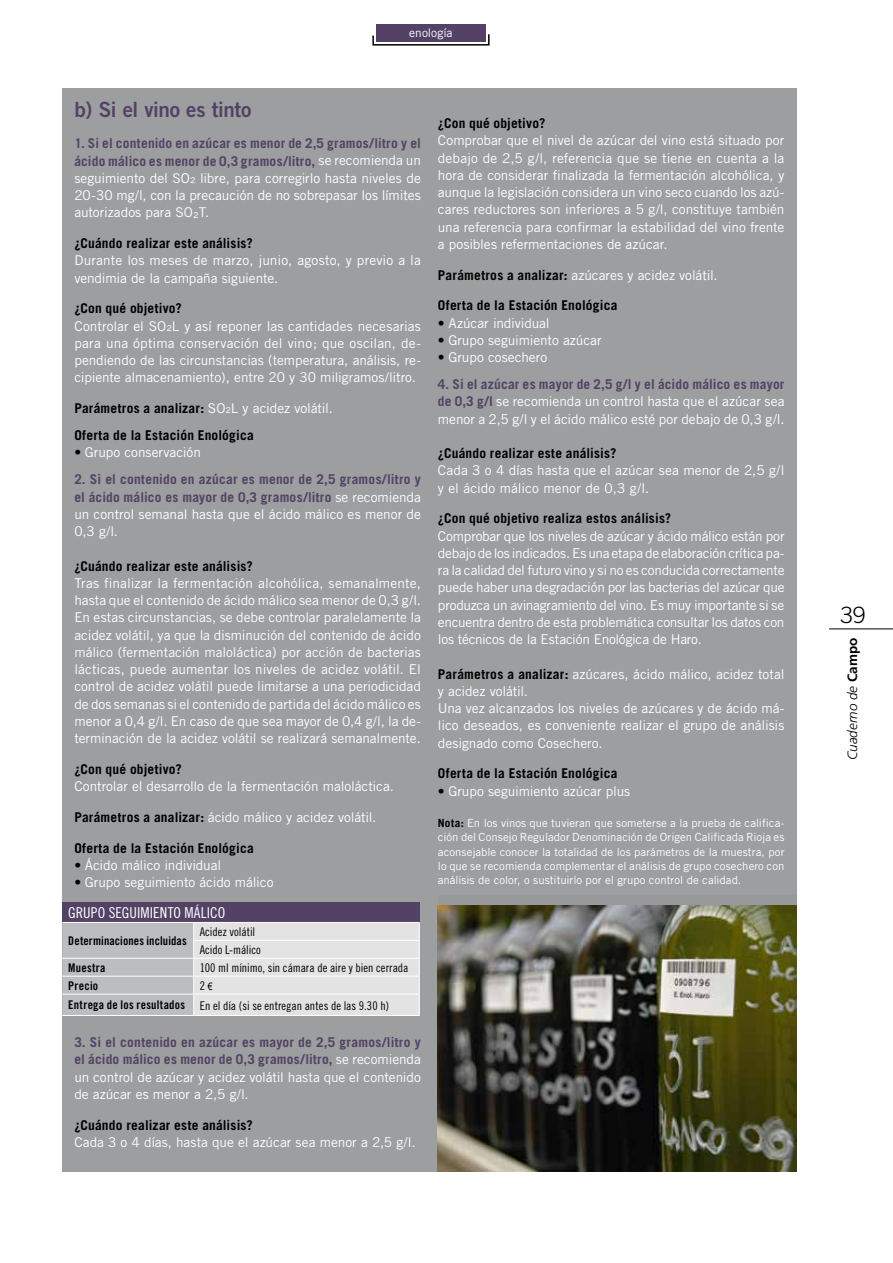
<style>
.page{position:relative;width:893px;height:1263px;background:#fff}
.page>*{position:absolute;margin:0;border:0;box-sizing:border-box;transform-origin:0 0}
.t1{font:300 22.5px "Trade Gothic";color:#000}
.t2{font:21px "Trade Gothic Bold Two";letter-spacing:-.02em;color:#534265}
.t3{font:15px "Trade Gothic Cond Eighteen";letter-spacing:.01em;color:#fff}
.t4{font:13.5px/17.2px "Trade Gothic";letter-spacing:-.005em;color:#fff;text-align:justify}
.t5{font:700 13.5px/27px "Trade Gothic";letter-spacing:.015em;color:#000}
.t6{font:700 13.5px/17.2px "Trade Gothic";letter-spacing:.015em;color:#534265;text-align:justify}
.t7{font:italic 300 13.5px "Frutiger";color:#000}
.t8{font:12px/17.9px "Trade Gothic Cond Eighteen";color:#000}
.t9{font:12px "Trade Gothic Bold Cond Twenty";letter-spacing:.01em;color:#000}
.t10{font:12px "Trade Gothic";letter-spacing:-.005em;color:#fff}
.t11{font:11.25px/14.2px "Trade Gothic";color:#fff;text-align:justify}
.s1{font-weight:700;color:#534265}
.s2{font-weight:400;color:#fff}
.s3{color:#000}
.s4{font-weight:700;color:#000}
.s5{font-family:"Arial Narrow";font-size:10.5px}
.s6{font-family:"Trade Gothic Bold Cond Twenty"}
.s7{font-weight:700;font-style:normal}
</style>
<div class="page">
<hr style="left:829px;top:628px;width:64px;height:1px;background:#000">
<div style="left:62px;top:88px;width:734px;height:1083px;background:#9c9e9f"></div>
<div style="left:62px;top:902px;width:357px;height:20px;background:#534265"></div>
<hr style="left:62px;top:1015px;width:132px;height:1px;background:#fff">
<svg style="left:62px;top:922px;width:358px;height:93px;background:#d6d6d7"></svg>
<hr style="left:194px;top:1015px;width:226px;height:1px;background:#fff">
<div style="left:438px;top:895px;width:358px;height:276px;background:#98999b"></div>
<img style="left:438px;top:905px;width:358px;height:266px">
<div style="left:376px;top:24px;width:110px;height:18px;background:#534265"></div>
<svg style="left:372px;top:34px;width:118px;height:12px"></svg>
<p class="t10" style="left:409px;top:25px;width:45px">enología</p>
<h2 class="t2" style="left:74px;top:97px;width:179px">b) Si el vino es tinto</h2>
<p class="t4" style="left:74px;top:135px;width:348px"><span class="s1">1. Si el contenido en azúcar es menor de 2,5 gramos/litro y el ácido málico es menor de 0,3 gramos/litro,</span> se recomienda un seguimiento del SO² libre, para corregirlo hasta niveles de 20-30 mg/l, con la precaución de no sobrepasar los límites autorizados para SO²T.</p>
<p class="t5" style="left:74px;top:229px;width:180px">¿Cuándo realizar este análisis?</p>
<p class="t4" style="left:74px;top:252px;width:348px">Durante los meses de marzo, junio, agosto, y previo a la vendimia de la campaña siguiente.</p>
<p class="t5" style="left:74px;top:295px;width:109px">¿Con qué objetivo?</p>
<p class="t4" style="left:74px;top:317px;width:348px">Controlar el SO²L y así reponer las cantidades necesarias para una óptima conservación del vino; que oscilan, de&shy;pendiendo de las circunstancias (temperatura, análisis, re&shy;cipiente almacenamiento), entre 20 y 30 miligramos/litro.</p>
<p class="t5" style="left:74px;top:394px;width:260px">Parámetros a analizar: <span class="s2">SO²L y acidez volátil.<br></span>Oferta de la Estación Enológica</p>
<p class="t4" style="left:74px;top:444px;width:128px"><span class="s3">•</span> Grupo conservación</p>
<p class="t6" style="left:74px;top:471px;width:348px">2. Si el contenido en azúcar es menor de 2,5 gramos/litro y el ácido málico es mayor de 0,3 gramos/litro <span class="s2">se recomienda un control semanal hasta que el ácido málico es menor de 0,3 g/l.</span></p>
<p class="t5" style="left:74px;top:552px;width:180px">¿Cuándo realizar este análisis?</p>
<p class="t4" style="left:74px;top:574px;width:348px">Tras finalizar la fermentación alcohólica, semanalmente, hasta que el contenido de ácido málico sea menor de 0,3 g/l.<br>En estas circunstancias, se debe controlar paralelamente la acidez volátil, ya que la disminución del contenido de ácido málico (fermentación maloláctica) por acción de bacterias lácticas, puede aumentar los niveles de acidez volátil. El control de acidez volátil puede limitarse a una periodicidad de dos semanas si el contenido de partida del ácido málico es menor a 0,4 g/l. En caso de que sea mayor de 0,4 g/l, la de&shy;terminación de la acidez volátil se realizará semanalmente.</p>
<p class="t5" style="left:74px;top:755px;width:109px">¿Con qué objetivo?</p>
<p class="t4" style="left:74px;top:777px;width:321px">Controlar el desarrollo de la fermentación maloláctica.</p>
<p class="t4" style="left:74px;top:808px;width:304px"><span class="s4">Parámetros a analizar:</span> ácido málico y acidez volátil.</p>
<p class="t5" style="left:74px;top:834px;width:181px">Oferta de la Estación Enológica</p>
<p class="t4" style="left:74px;top:856px;width:148px"><span class="s3">•</span> Ácido málico individual</p>
<p class="t4" style="left:74px;top:873px;width:201px"><span class="s3">•</span> Grupo seguimiento ácido málico</p>
<p class="t3" style="left:68px;top:904px;width:89px">Grupo SEGUIMIENTO</p>
<p class="t3" style="left:184px;top:904px;width:17px">MÁLICO</p>
<p class="t9" style="left:68px;top:933px;width:120px">Determinaciones incluidas</p>
<p class="t8" style="left:200px;top:923px;width:63px">Acidez volátil<br>Acido L-málico</p>
<p class="t9" style="left:68px;top:960px;width:39px">Muestra</p>
<p class="t8" style="left:200px;top:958px;width:210px">100 ml mínimo, sin cámara de aire y bien cerrada</p>
<p class="t9" style="left:68px;top:978px;width:31px">Precio</p>
<p class="t8" style="left:68px;top:976px;width:322px;line-height:19.6px;text-indent:131px">2 <span class="s5">€<br></span><span class="s6">Entrega de los resultados</span> En el día (si se entregan antes de las 9.30 h)</p>
<p class="t6" style="left:74px;top:1033px;width:348px">3. Si el contenido en azúcar es mayor de 2,5 gramos/litro y el ácido málico es menor de 0,3 gramos/litro, <span class="s2">se recomienda un control de azúcar y acidez volátil hasta que el contenido de azúcar es menor a 2,5 g/l.</span></p>
<p class="t5" style="left:74px;top:1111px;width:180px">¿Cuándo realizar este análisis?</p>
<p class="t4" style="left:74px;top:1133px;width:343px">Cada 3 o 4 días, hasta que el azúcar sea menor a 2,5 g/l.</p>
<p class="t5" style="left:438px;top:110px;width:109px">¿Con qué objetivo?</p>
<p class="t4" style="left:438px;top:132px;width:348px">Comprobar que el nivel de azúcar del vino está situado por debajo de 2,5 g/l, referencia que se tiene en cuenta a la hora de considerar finalizada la fermentación alcohólica, y aunque la legislación considera un vino seco cuando los azú&shy;cares reductores son inferiores a 5 g/l, constituye también una referencia para confirmar la estabilidad del vino frente a posibles refermentaciones de azúcar.</p>
<p class="t4" style="left:438px;top:266px;width:281px"><span class="s4">Parámetros a analizar:</span> azúcares y acidez volátil.</p>
<p class="t5" style="left:438px;top:292px;width:181px">Oferta de la Estación Enológica</p>
<p class="t4" style="left:438px;top:314px;width:113px"><span class="s3">•</span> Azúcar individual</p>
<p class="t4" style="left:438px;top:331px;width:165px"><span class="s3">•</span> Grupo seguimiento azúcar</p>
<p class="t4" style="left:438px;top:349px;width:111px"><span class="s3">•</span> Grupo cosechero</p>
<p class="t4" style="left:438px;top:376px;width:348px"><span class="s1">4. Si el azúcar es mayor de 2,5 g/l y el ácido málico es mayor de 0,3 g/l</span> se recomienda un control hasta que el azúcar sea menor a 2,5 g/l y el ácido málico esté por debajo de 0,3 g/l.</p>
<p class="t5" style="left:438px;top:440px;width:180px">¿Cuándo realizar este análisis?</p>
<p class="t4" style="left:438px;top:462px;width:348px">Cada 3 o 4 días hasta que el azúcar sea menor de 2,5 g/l y el ácido málico menor de 0,3 g/l.</p>
<p class="t5" style="left:438px;top:505px;width:235px">¿Con qué objetivo realiza estos análisis?</p>
<p class="t4" style="left:438px;top:527px;width:348px">Comprobar que los niveles de azúcar y ácido málico están por debajo de los indicados. Es una etapa de elaboración crítica pa&shy;ra la calidad del futuro vino y si no es conducida correctamente puede haber una degradación por las bacterias del azúcar que produzca un avinagramiento del vino. Es muy importante si se encuentra dentro de esta problemática consultar los datos con los técnicos de la Estación Enológica de Haro.</p>
<p class="t4" style="left:438px;top:665px;width:348px;text-align:left"><span class="s4">Parámetros a analizar:</span> azúcares, ácido málico, acidez total y acidez volátil.<br>Una vez alcanzados los niveles de azúcares y de ácido má&shy;lico deseados, es conveniente realizar el grupo de análisis designado como Cosechero.</p>
<p class="t5" style="left:438px;top:760px;width:181px">Oferta de la Estación Enológica</p>
<p class="t4" style="left:438px;top:782px;width:194px"><span class="s3">•</span> Grupo seguimiento azúcar plus</p>
<p class="t11" style="left:438px;top:816px;width:348px"><span class="s4">Nota:</span> En los vinos que tuvieran que someterse a la prueba de califica&shy;ción del Consejo Regulador Denominación de Origen Calificada Rioja es aconsejable conocer la totalidad de los parámetros de la muestra, por lo que se recomienda complementar el análisis de grupo cosechero con análisis de color, o sustituirlo por el grupo control de calidad.</p>
<h1 class="t1" style="left:840px;top:601px;width:27px">39</h1>
<p class="t7" style="left:845px;top:760px;width:124px;rotate:-90deg">Cuaderno de <span class="s7">Campo</span></p>
</div>
